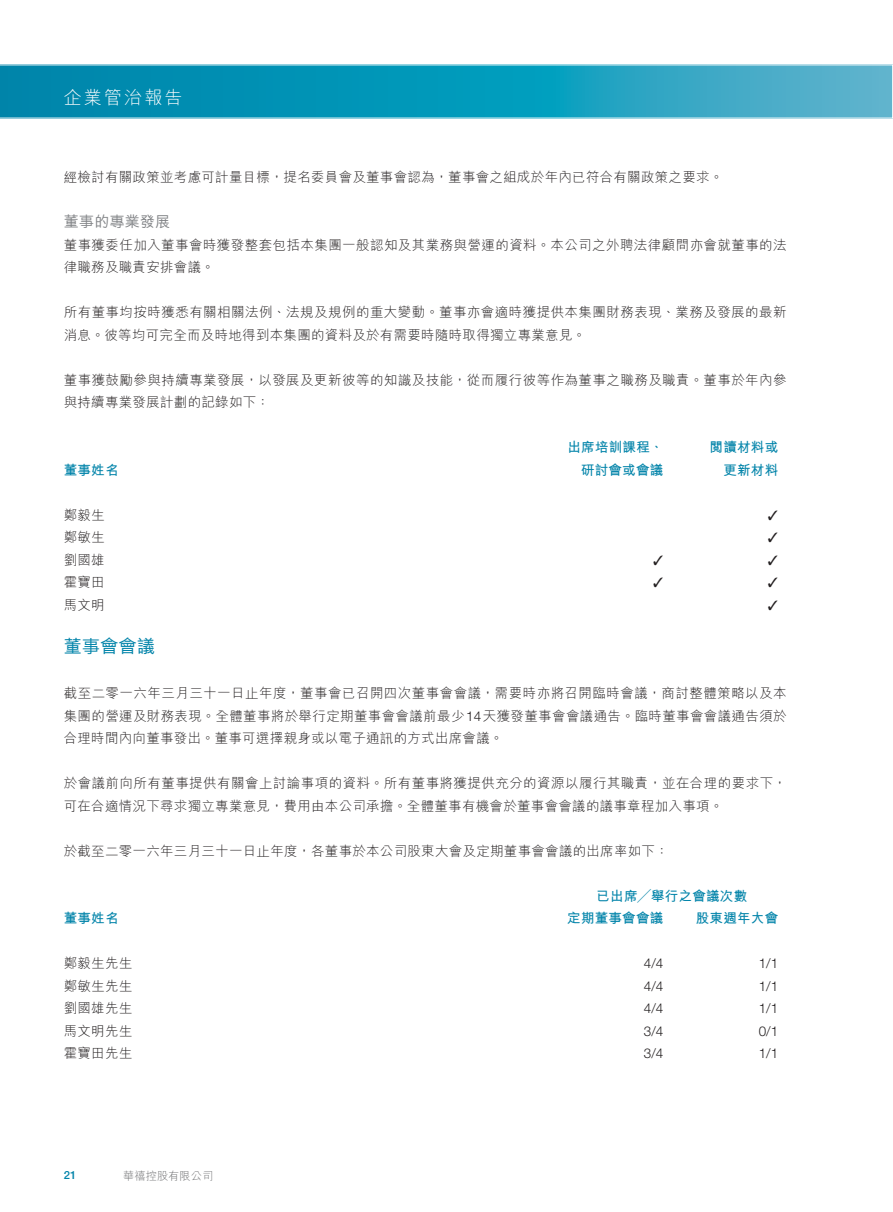
<style>
.page{position:relative;width:893px;height:1212px;background:#fff}
.page>*{position:absolute;margin:0;border:0;box-sizing:border-box;transform-origin:0 0}
.t1{font:18px "M Hei HK Light B5 pc H";letter-spacing:.12em;color:#fff}
.t2{font:18px "M Hei HK Medium B5 pc H";letter-spacing:.02em;color:#0083a9}
.t3{font:15px "M Hei HK Medium B5 pc H";letter-spacing:.02em;color:#808285}
.t4{font:13.5px/22.5px "M Hei HK Light B5 pc H";letter-spacing:.02em;color:#231f20}
.t5{font:13.5px/22.5px "M Hei HK Bold B5 pc H";letter-spacing:.02em;color:#0083a9;text-align:right}
.t6{font:300 13.5px "Helvetica Neue LT Std";color:#231f20}
.t7{font:11.25px "M Hei HK Light B5 pc H";color:#6d6e70}
.t8{font:500 11.25px "Helvetica Neue LT Std";color:#0083a9}
.s1{font-family:"Helvetica Neue LT Std";font-weight:300}
</style>
<div class="page">
<svg style="left:0;top:65px;width:892px;height:53px;background:#1a9cbc"></svg>
<svg style="left:892px;top:66px;width:1px;height:51px"></svg>
<h1 class="t1" style="left:64px;top:90px;width:120px">企業管治報告</h1>
<p class="t4" style="left:64px;top:168px;width:661px">經檢討有關政策並考慮可計量目標，提名委員會及董事會認為，董事會之組成於年內已符合有關政策之要求。</p>
<p class="t3" style="left:64px;top:216px;width:108px">董事的專業發展</p>
<p class="t4" style="left:64px;top:235px;width:724px">董事獲委任加入董事會時獲發整套包括本集團一般認知及其業務與營運的資料。本公司之外聘法律顧問亦會就董事的法律職務及職責安排會議。</p>
<p class="t4" style="left:64px;top:303px;width:724px">所有董事均按時獲悉有關相關法例、法規及規例的重大變動。董事亦會適時獲提供本集團財務表現、業務及發展的最新消息。彼等均可完全而及時地得到本集團的資料及於有需要時隨時取得獨立專業意見。</p>
<p class="t4" style="left:64px;top:370px;width:724px">董事獲鼓勵參與持續專業發展，以發展及更新彼等的知識及技能，從而履行彼等作為董事之職務及職責。董事於年內參與持續專業發展計劃的記錄如下：</p>
<p class="t5" style="left:64px;top:460px;width:56px">董事姓名</p>
<p class="t5" style="left:567px;top:438px;width:97px">出席培訓課程、研討會或會議</p>
<p class="t5" style="left:710px;top:438px;width:70px">閱讀材料或更新材料</p>
<p class="t4" style="left:64px;top:505px;width:43px">鄭毅生</p>
<p class="t4" style="left:64px;top:528px;width:43px">鄭敏生</p>
<p class="t4" style="left:64px;top:550px;width:43px">劉國雄</p>
<p class="t4" style="left:64px;top:573px;width:43px">霍寶田</p>
<p class="t4" style="left:64px;top:595px;width:43px">馬文明</p>
<h1 class="t2" style="left:64px;top:639px;width:93px">董事會會議</h1>
<p class="t4" style="left:64px;top:683px;width:724px;text-align:justify">截至二零一六年三月三十一日止年度，董事會已召開四次董事會會議，需要時亦將召開臨時會議，商討整體策略以及本集團的營運及財務表現。全體董事將於舉行定期董事會會議前最少<span class="s1">14</span>天獲發董事會會議通告。臨時董事會會議通告須於合理時間內向董事發出。董事可選擇親身或以電子通訊的方式出席會議。</p>
<p class="t4" style="left:64px;top:773px;width:724px">於會議前向所有董事提供有關會上討論事項的資料。所有董事將獲提供充分的資源以履行其職責，並在合理的要求下，可在合適情況下尋求獨立專業意見，費用由本公司承擔。全體董事有機會於董事會會議的議事章程加入事項。</p>
<p class="t4" style="left:64px;top:841px;width:606px">於截至二零一六年三月三十一日止年度，各董事於本公司股東大會及定期董事會會議的出席率如下：</p>
<p class="t5" style="left:596px;top:886px;width:152px">已出席╱舉行之會議次數</p>
<p class="t5" style="left:64px;top:908px;width:56px">董事姓名</p>
<p class="t5" style="left:567px;top:908px;width:98px">定期董事會會議</p>
<p class="t5" style="left:696px;top:908px;width:84px">股東週年大會</p>
<p class="t4" style="left:64px;top:953px;width:70px">鄭毅生先生</p>
<p class="t6" style="left:644px;top:955px;width:21px">4/4</p>
<p class="t6" style="left:759px;top:955px;width:21px">1/1</p>
<p class="t4" style="left:64px;top:976px;width:70px">鄭敏生先生</p>
<p class="t6" style="left:644px;top:978px;width:21px">4/4</p>
<p class="t6" style="left:759px;top:978px;width:21px">1/1</p>
<p class="t4" style="left:64px;top:998px;width:70px">劉國雄先生</p>
<p class="t6" style="left:644px;top:1000px;width:21px">4/4</p>
<p class="t6" style="left:759px;top:1000px;width:21px">1/1</p>
<p class="t4" style="left:64px;top:1021px;width:70px">馬文明先生</p>
<p class="t6" style="left:644px;top:1023px;width:21px">3/4</p>
<p class="t6" style="left:759px;top:1023px;width:21px">0/1</p>
<p class="t4" style="left:64px;top:1043px;width:70px">霍寶田先生</p>
<p class="t6" style="left:644px;top:1045px;width:21px">3/4</p>
<p class="t6" style="left:759px;top:1045px;width:21px">1/1</p>
<p class="t8" style="left:64px;top:1168px;width:14px">21</p>
<p class="t7" style="left:123px;top:1171px;width:91px">華禧控股有限公司</p>
</div>
